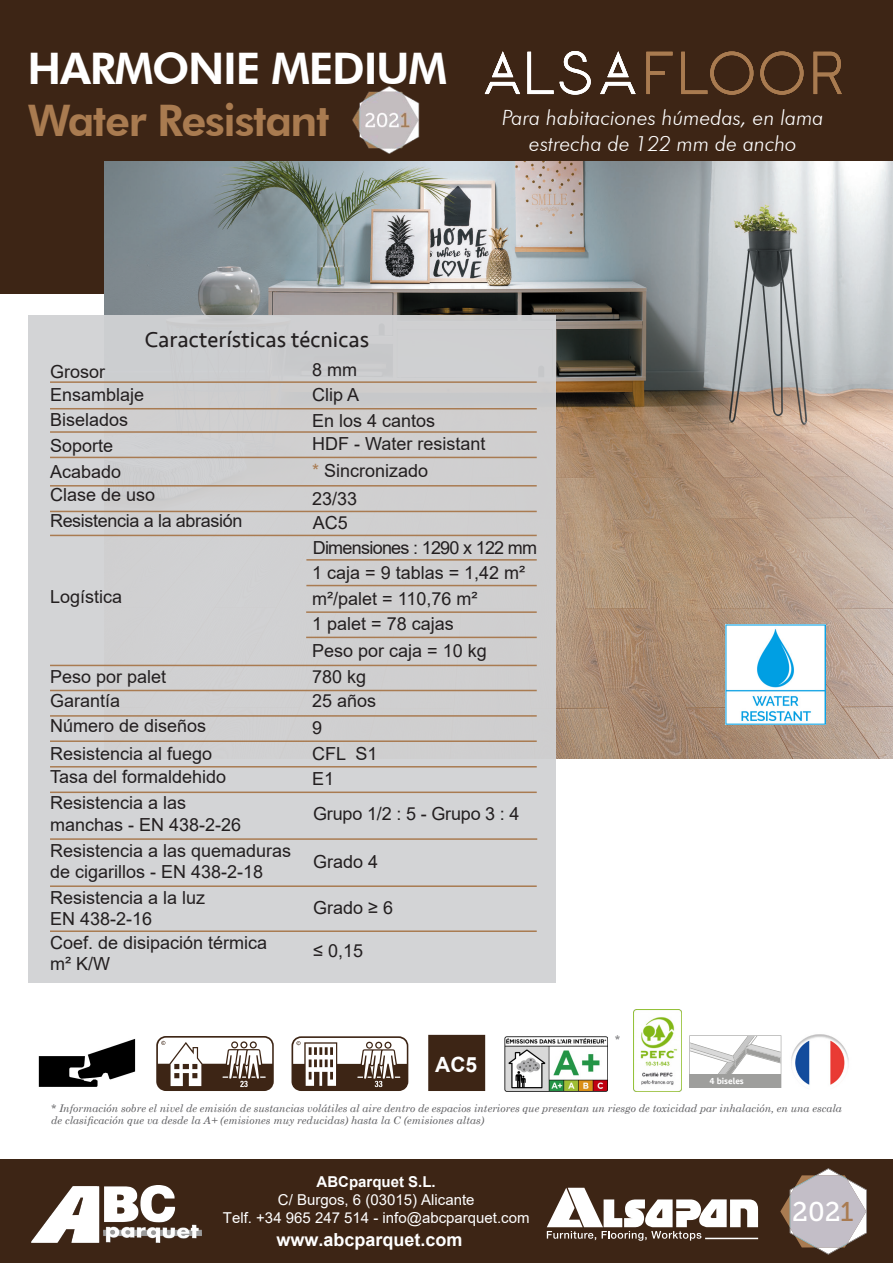
<style>
.page{position:relative;width:893px;height:1263px;background:#fff}
.page>*{position:absolute;margin:0;border:0;box-sizing:border-box;transform-origin:0 0}
.t1{font:800 43.5px/52.2px "Futura BT";letter-spacing:-.03em;color:#fff}
.t2{font:27px "Museo Slab 500";color:#fff}
.t3{font:22.5px "Seravek";color:#231f20}
.t4{font:italic 300 21px/25.2px "Futura BT";color:#fff;text-align:center}
.t5{font:700 21px "Arial";color:#fff}
.t6{font:18px/21.6px "Arial";color:#231f20}
.t7{font:18px "Arial";letter-spacing:-.04em;color:#231f20}
.t8{font:18px "Arial";letter-spacing:-.02em;color:#231f20}
.t9{font:700 18px "Arial";color:#fff}
.t10{font:15px/18px "Arial";color:#fff;text-align:center}
.t11{font:700 15px "Arial";color:#fff}
.t12{font:italic 10.5px/12.6px "Century Schoolbook";color:#5c5c5f}
.t13{font:500 9px "Seravek";color:#fff}
.s1{color:#a97b50}
.s2{color:#a97b51}
</style>
<div class="page">
<div style="left:428px;top:1035px;width:57px;height:56px;background:#3d2515"></div>
<div style="left:0;top:0;width:893px;height:293px;background:#3d2515"></div>
<img style="left:104px;top:161px;width:789px;height:597px">
<svg style="left:689px;top:1035px;width:92px;height:53px"></svg>
<div style="left:29px;top:315px;width:527px;height:668px;background:#d1d2d4"></div>
<hr style="left:50px;top:381px;width:487px;height:2px;background:#a97b51">
<hr style="left:50px;top:408px;width:487px;height:1px;background:#a97b51">
<hr style="left:50px;top:431px;width:487px;height:2px;background:#a97b51">
<hr style="left:50px;top:457px;width:487px;height:1px;background:#a97b51">
<hr style="left:50px;top:485px;width:487px;height:1px;background:#a97b51">
<hr style="left:50px;top:511px;width:487px;height:1px;background:#a97b51">
<hr style="left:50px;top:535px;width:487px;height:1px;background:#a97b51">
<hr style="left:306px;top:559px;width:231px;height:2px;background:#a97b51">
<hr style="left:306px;top:585px;width:231px;height:1px;background:#a97b51">
<hr style="left:306px;top:611px;width:231px;height:2px;background:#a97b51">
<hr style="left:306px;top:637px;width:231px;height:1px;background:#a97b51">
<hr style="left:50px;top:665px;width:487px;height:1px;background:#a97b51">
<hr style="left:50px;top:690px;width:487px;height:1px;background:#a97b51">
<hr style="left:50px;top:715px;width:487px;height:2px;background:#a97b51">
<hr style="left:50px;top:740px;width:487px;height:2px;background:#a97b51">
<hr style="left:50px;top:766px;width:487px;height:1px;background:#a97b51">
<img style="left:634px;top:1009px;width:48px;height:82px">
<img style="left:504px;top:1036px;width:103px;height:55px">
<div style="left:0;top:1160px;width:893px;height:103px;background:#3d2515"></div>
<img style="left:791px;top:1034px;width:58px;height:51px">
<svg style="left:760px;top:51px;width:43px;height:44px"></svg>
<svg style="left:681px;top:51px;width:72px;height:44px"></svg>
<svg style="left:527px;top:52px;width:27px;height:42px"></svg>
<svg style="left:560px;top:51px;width:31px;height:44px"></svg>
<svg style="left:646px;top:52px;width:26px;height:42px"></svg>
<svg style="left:814px;top:52px;width:28px;height:42px"></svg>
<svg style="left:485px;top:51px;width:35px;height:43px"></svg>
<svg style="left:600px;top:51px;width:35px;height:43px"></svg>
<img style="left:38px;top:1039px;width:98px;height:48px">
<img style="left:725px;top:625px;width:100px;height:100px">
<svg style="left:780px;top:1168px;width:87px;height:87px"></svg>
<hr style="left:50px;top:791px;width:487px;height:2px;background:#a97b51">
<hr style="left:50px;top:838px;width:487px;height:2px;background:#a97b51">
<hr style="left:50px;top:885px;width:487px;height:2px;background:#a97b51">
<hr style="left:50px;top:930px;width:487px;height:2px;background:#a97b51">
<img style="left:352px;top:86px;width:68px;height:68px">
<svg style="left:547px;top:1188px;width:212px;height:53px"></svg>
<img style="left:31px;top:1185px;width:170px;height:57px">
<p class="t1" style="left:28px;top:42px;width:421px">HARMONIE MEDIUM<br><span class="s1">Water Resistant</span></p>
<p class="t4" style="left:502px;top:105px;width:323px">Para habitaciones húmedas, en lama estrecha de 122 mm de ancho</p>
<p class="t3" style="left:145px;top:322px;width:226px">Características técnicas</p>
<p class="t6" style="left:50px;top:361px;width:57px">Grosor</p>
<p class="t6" style="left:50px;top:383px;width:96px">Ensamblaje</p>
<p class="t6" style="left:50px;top:434px;width:65px">Soporte</p>
<p class="t6" style="left:50px;top:409px;width:80px">Biselados</p>
<p class="t6" style="left:50px;top:460px;width:73px">Acabado</p>
<p class="t8" style="left:50px;top:508px;width:194px">Resistencia a la abrasión</p>
<p class="t6" style="left:50px;top:484px;width:107px">Clase de uso</p>
<p class="t6" style="left:312px;top:358px;width:46px">8 mm</p>
<p class="t6" style="left:312px;top:384px;width:49px">Clip A</p>
<p class="t6" style="left:312px;top:410px;width:125px">En los 4 cantos</p>
<p class="t6" style="left:312px;top:433px;width:175px">HDF - Water resistant</p>
<p class="t6" style="left:312px;top:460px;width:118px"><span class="s2">*</span> Sincronizado</p>
<p class="t6" style="left:312px;top:488px;width:47px">23/33</p>
<p class="t6" style="left:313px;top:511px;width:37px">AC5</p>
<p class="t6" style="left:50px;top:586px;width:74px">Logística</p>
<p class="t6" style="left:50px;top:665px;width:118px">Peso por palet</p>
<p class="t6" style="left:50px;top:715px;width:158px">Número de diseños</p>
<p class="t6" style="left:50px;top:766px;width:178px">Tasa del formaldehido</p>
<p class="t6" style="left:50px;top:690px;width:72px">Garantía</p>
<p class="t6" style="left:50px;top:743px;width:164px">Resistencia al fuego</p>
<p class="t6" style="left:50px;top:792px;width:138px">Resistencia a las</p>
<p class="t6" style="left:50px;top:813px;width:193px">manchas - EN 438-2-26</p>
<p class="t6" style="left:50px;top:839px;width:243px">Resistencia a las quemaduras de cigarillos - EN 438-2-18</p>
<p class="t6" style="left:50px;top:886px;width:157px">Resistencia a la luz</p>
<p class="t6" style="left:50px;top:908px;width:104px">EN 438-2-16</p>
<p class="t6" style="left:50px;top:931px;width:219px">Coef. de disipación térmica</p>
<p class="t6" style="left:50px;top:953px;width:61px">m² K/W</p>
<p class="t7" style="left:313px;top:535px;width:226px">Dimensiones : 1290 x 122 mm</p>
<p class="t6" style="left:312px;top:562px;width:215px">1 caja = 9 tablas = 1,42 m²</p>
<p class="t6" style="left:312px;top:588px;width:167px">m²/palet = 110,76 m²</p>
<p class="t6" style="left:312px;top:613px;width:143px">1 palet = 78 cajas</p>
<p class="t6" style="left:312px;top:640px;width:176px">Peso por caja = 10 kg</p>
<p class="t6" style="left:312px;top:665px;width:56px">780 kg</p>
<p class="t6" style="left:312px;top:690px;width:66px">25 años</p>
<p class="t6" style="left:312px;top:717px;width:12px">9</p>
<p class="t6" style="left:312px;top:743px;width:67px">CFL S1</p>
<p class="t6" style="left:312px;top:768px;width:24px">E1</p>
<p class="t6" style="left:313px;top:802px;width:208px">Grupo 1/2 : 5 - Grupo 3 : 4</p>
<p class="t6" style="left:313px;top:850px;width:67px">Grado 4</p>
<p class="t6" style="left:313px;top:897px;width:81px">Grado ≥ 6</p>
<p class="t6" style="left:313px;top:939px;width:51px">≤ 0,15</p>
<p class="t5" style="left:435px;top:1050px;width:43px">AC5</p>
<p class="t12" style="left:615px;top:1032px;width:7px">*</p>
<p class="t13" style="left:710px;top:1075px;width:36px">4 biseles</p>
<p class="t12" style="left:51px;top:1101px;width:792px">* Información sobre el nivel de emisión de sustancias volátiles al aire dentro de espacios interiores que presentan un riesgo de toxicidad par inhalación, en una escala de clasificación que va desde la A+ (emisiones muy reducidas) hasta la C (emisiones altas)</p>
<p class="t11" style="left:317px;top:1171px;width:121px">ABCparquet S.L.</p>
<p class="t10" style="left:223px;top:1190px;width:308px">C/ Burgos, 6 (03015) Alicante<br>Telf. +34 965 247 514 - info@abcparquet.com</p>
<p class="t9" style="left:276px;top:1227px;width:188px">www.abcparquet.com</p>
<p class="t2" style="left:792px;top:1196px;width:63px">202<span class="s2">1</span></p>
</div>
